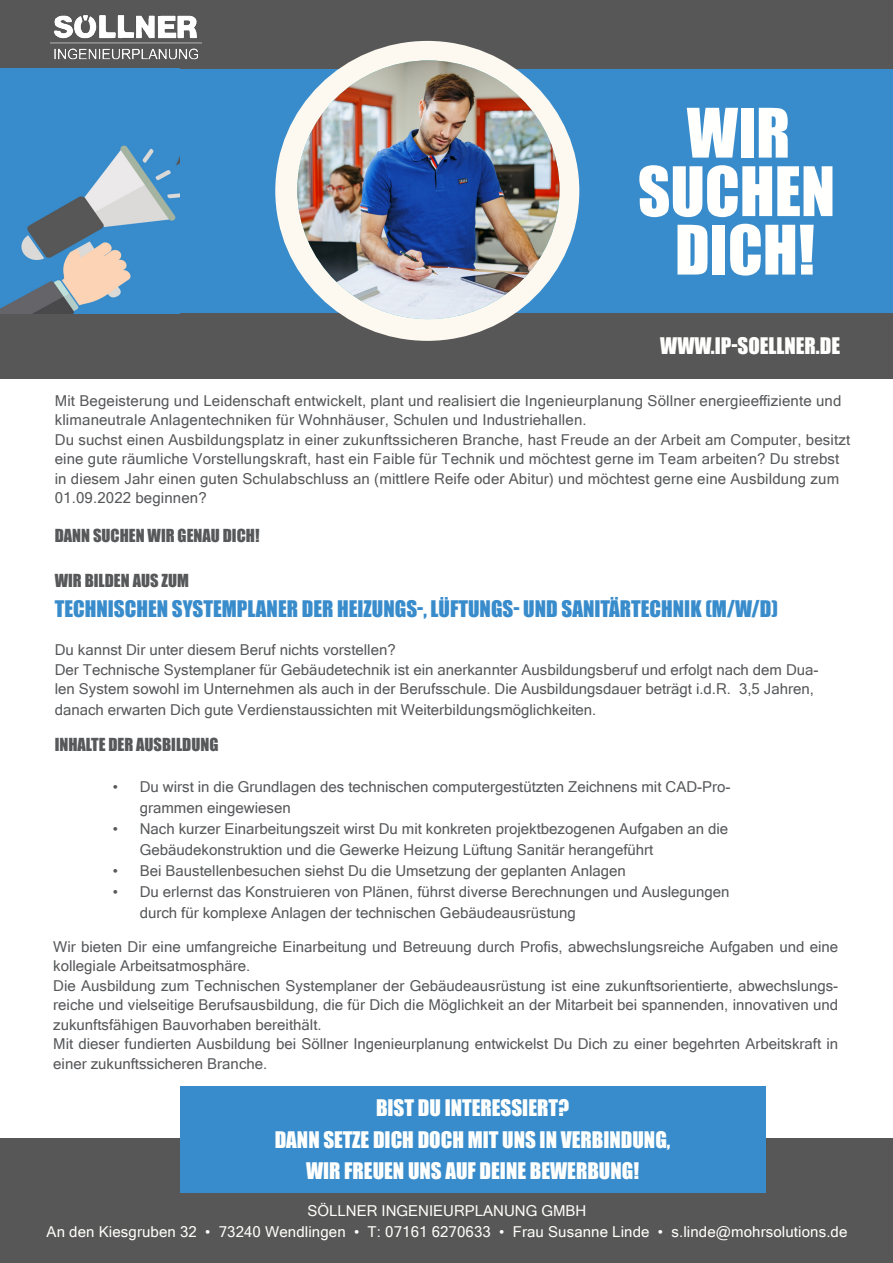
<style>
.page{position:relative;width:893px;height:1263px;background:#fff}
.page>*{position:absolute;margin:0;border:0;box-sizing:border-box;transform-origin:0 0}
.t1{font:63px "Impact";color:#fffffd}
.t2{font:21px/31.5px "Impact";color:#fffffd;text-align:center}
.t3{font:21px "Impact";color:#398ccb}
.t4{font:16.5px "Impact";color:#57585a}
.t5{font:15px/19.5px "Microsoft Sans Serif";color:#57585a}
.t6{font:15px/21px "Microsoft Sans Serif";letter-spacing:.01em;color:#fffefa;text-align:center}
</style>
<div class="page">
<div style="left:0;top:0;width:893px;height:378px;background:#575757"></div>
<div style="left:144px;top:69px;width:749px;height:244px;background:#398ccb"></div>
<img style="left:0;top:69px;width:180px;height:245px">
<div style="left:275px;top:41px;width:304px;height:300px;background:#fef9f0;border-radius:50%"></div>
<img style="left:297px;top:60px;width:262px;height:259px">
<div style="left:0;top:1139px;width:893px;height:124px;background:#575757"></div>
<div style="left:180px;top:1086px;width:585px;height:107px;background:#398ccb"></div>
<img style="left:51px;top:15px;width:151px;height:45px">
<p class="t1" style="left:687px;top:84px;width:105px">WIR</p>
<p class="t1" style="left:638px;top:142px;width:199px">SUCHEN</p>
<p class="t1" style="left:675px;top:201px;width:141px">DICH!</p>
<p class="t2" style="left:660px;top:329px;width:181px">WWW.IP-SOELLNER.DE</p>
<p class="t5" style="left:55px;top:390px;width:788px">Mit Begeisterung und Leidenschaft entwickelt, plant und realisiert die Ingenieurplanung Söllner energieeffiziente und klimaneutrale Anlagentechniken für Wohnhäuser, Schulen und Industriehallen.</p>
<p class="t5" style="left:55px;top:429px;width:797px">Du suchst einen Ausbildungsplatz in einer zukunftssicheren Branche, hast Freude an der Arbeit am Computer, besitzt eine gute räumliche Vorstellungskraft, hast ein Faible für Technik und möchtest gerne im Team arbeiten? Du strebst in diesem Jahr einen guten Schulabschluss an (mittlere Reife oder Abitur) und möchtest gerne eine Ausbildung zum 01.09.2022 beginnen?</p>
<p class="t4" style="left:55px;top:523px;width:206px">DANN SUCHEN WIR GENAU DICH!</p>
<p class="t4" style="left:55px;top:567px;width:136px">WIR BILDEN AUS ZUM</p>
<p class="t3" style="left:55px;top:592px;width:725px">TECHNISCHEN SYSTEMPLANER DER HEIZUNGS-, LÜFTUNGS- UND SANITÄRTECHNIK (M/W/D)</p>
<p class="t5" style="left:55px;top:640px;width:342px">Du kannst Dir unter diesem Beruf nichts vorstellen?</p>
<p class="t5" style="left:55px;top:659px;width:765px">Der Technische Systemplaner für Gebäudetechnik ist ein anerkannter Ausbildungsberuf und erfolgt nach dem Dua&shy;len System sowohl im Unternehmen als auch in der Berufsschule. Die Ausbildungsdauer beträgt i.d.R. 3,5 Jahren,</p>
<p class="t5" style="left:55px;top:700px;width:543px">danach erwarten Dich gute Verdienstaussichten mit Weiterbildungsmöglichkeiten.</p>
<p class="t4" style="left:55px;top:731px;width:165px">INHALTE DER AUSBILDUNG</p>
<p class="t5" style="left:140px;top:775px;width:592px;line-height:21px;text-indent:-27px">• Du wirst in die Grundlagen des technischen computergestützten Zeichnens mit CAD-Pro&shy;grammen eingewiesen</p>
<p class="t5" style="left:140px;top:817px;width:590px;line-height:21px;text-indent:-27px">• Nach kurzer Einarbeitungszeit wirst Du mit konkreten projektbezogenen Aufgaben an die<br>Gebäudekonstruktion und die Gewerke Heizung Lüftung Sanitär herangeführt</p>
<p class="t5" style="left:113px;top:860px;width:515px">• Bei Baustellenbesuchen siehst Du die Umsetzung der geplanten Anlagen</p>
<p class="t5" style="left:140px;top:880px;width:591px;line-height:21px;text-indent:-27px">• Du erlernst das Konstruieren von Plänen, führst diverse Berechnungen und Auslegungen durch für komplexe Anlagen der technischen Gebäudeausrüstung</p>
<p class="t5" style="left:53px;top:936px;width:786px">Wir bieten Dir eine umfangreiche Einarbeitung und Betreuung durch Profis, abwechslungsreiche Aufgaben und eine kollegiale Arbeitsatmosphäre.</p>
<p class="t5" style="left:53px;top:975px;width:786px;text-align:justify">Die Ausbildung zum Technischen Systemplaner der Gebäudeausrüstung ist eine zukunftsorientierte, abwechslungs&shy;reiche und vielseitige Berufsausbildung, die für Dich die Möglichkeit an der Mitarbeit bei spannenden, innovativen und zukunftsfähigen Bauvorhaben bereithält.</p>
<p class="t5" style="left:53px;top:1034px;width:786px">Mit dieser fundierten Ausbildung bei Söllner Ingenieurplanung entwickelst Du Dich zu einer begehrten Arbeitskraft in einer zukunftssicheren Branche.</p>
<p class="t2" style="left:376px;top:1092px;width:195px">BIST DU INTERESSIERT?</p>
<p class="t2" style="left:275px;top:1123px;width:397px">DANN SETZE DICH DOCH MIT UNS IN VERBINDUNG,<br>WIR FREUEN UNS AUF DEINE BEWERBUNG!</p>
<p class="t6" style="left:47px;top:1199px;width:802px">SÖLLNER INGENIEURPLANUNG GMBH<br>An den Kiesgruben 32 • 73240 Wendlingen • T: 07161 6270633 • Frau Susanne Linde • s.linde@mohrsolutions.de</p>
</div>
